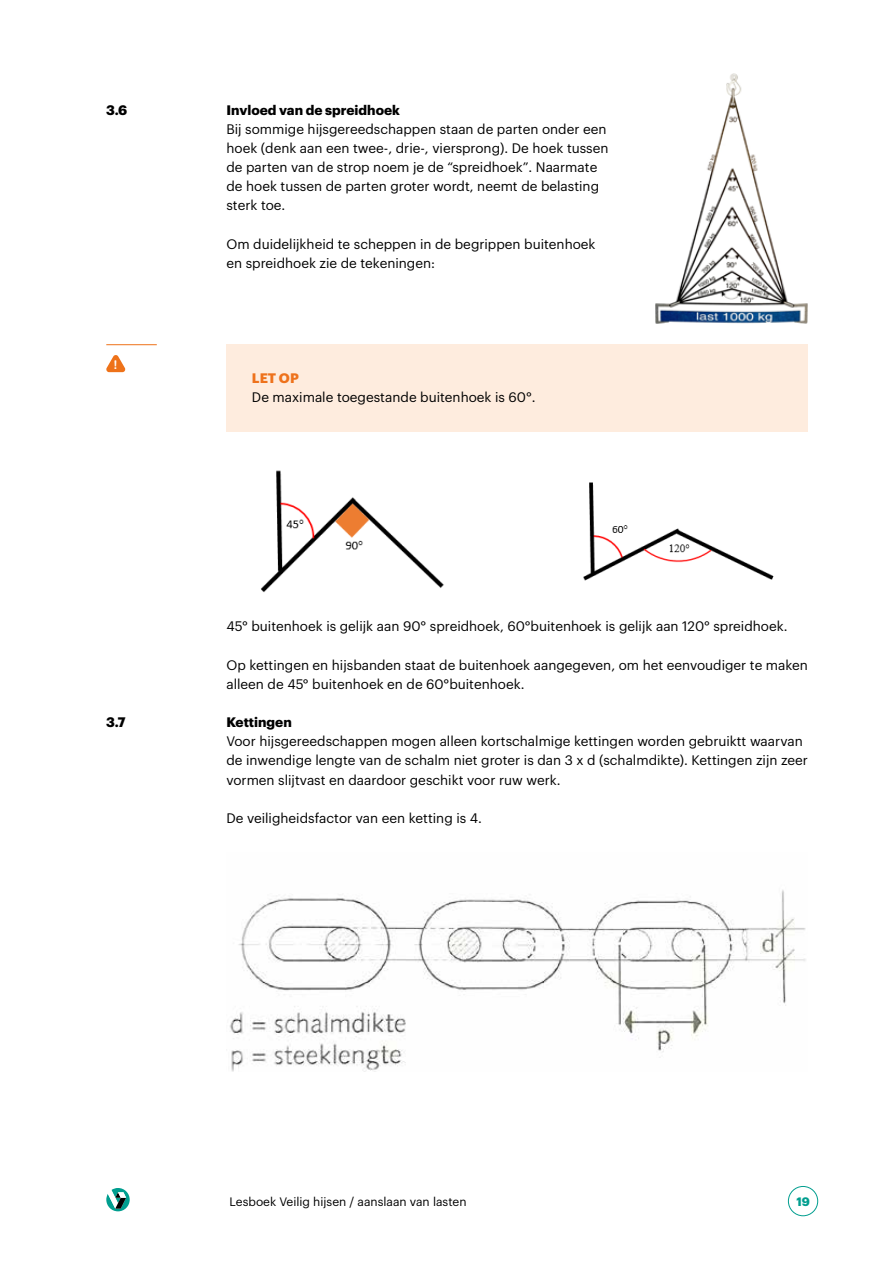
<style>
.page{position:relative;width:893px;height:1263px;background:#fff}
.page>*{position:absolute;margin:0;border:0;box-sizing:border-box;transform-origin:0 0}
.t1{font:13.5px/19.2px "Graphik";color:#000}
.t2{font:700 13.5px "Graphik";color:#000}
.t3{font:700 13.5px "Graphik";color:#ee721c}
.t4{font:700 12.75px "Inconsolata";color:#fff}
.t5{font:12px "Graphik";color:#000}
.t6{font:700 12px "Graphik";color:#009e8f}
</style>
<div class="page">
<div style="left:788px;top:1186px;width:30px;height:30px;border:1px solid #009e8f;border-radius:50%"></div>
<svg style="left:106px;top:1188px;width:24px;height:23px"></svg>
<div style="left:226px;top:344px;width:582px;height:88px;background:#feecde"></div>
<svg style="left:106px;top:355px;width:20px;height:17px"></svg>
<hr style="left:106px;top:344px;width:51px;height:1px;background:#ee7219">
<img style="left:656px;top:73px;width:152px;height:251px">
<img style="left:261px;top:470px;width:183px;height:122px">
<img style="left:583px;top:482px;width:191px;height:99px">
<img style="left:229px;top:890px;width:577px;height:181px">
<p class="t2" style="left:106px;top:99px;width:22px">3.6</p>
<p class="t4" style="left:113px;top:356px;width:8px">!</p>
<p class="t2" style="left:106px;top:712px;width:21px">3.7</p>
<p class="t2" style="left:226px;top:99px;width:175px">Invloed van de spreidhoek</p>
<p class="t1" style="left:226px;top:118px;width:384px">Bij sommige hijsgereedschappen staan de parten onder een hoek (denk aan een twee-, drie-, viersprong). De hoek tussen de parten van de strop noem je de “spreidhoek”. Naarmate de hoek tussen de parten groter wordt, neemt de belasting sterk toe.</p>
<p class="t1" style="left:226px;top:233px;width:371px">Om duidelijkheid te scheppen in de begrippen buitenhoek en spreidhoek zie de tekeningen:</p>
<p class="t3" style="left:252px;top:367px;width:48px">LET OP</p>
<p class="t1" style="left:252px;top:386px;width:285px">De maximale toegestande buitenhoek is 60°.</p>
<p class="t1" style="left:226px;top:616px;width:563px">45° buitenhoek is gelijk aan 90° spreidhoek, 60°buitenhoek is gelijk aan 120° spreidhoek.</p>
<p class="t1" style="left:226px;top:654px;width:583px">Op kettingen en hijsbanden staat de buitenhoek aangegeven, om het eenvoudiger te maken alleen de 45° buitenhoek en de 60°buitenhoek.</p>
<p class="t2" style="left:226px;top:712px;width:67px">Kettingen</p>
<p class="t1" style="left:226px;top:731px;width:583px">Voor hijsgereedschappen mogen alleen kortschalmige kettingen worden gebruiktt waarvan de inwendige lengte van de schalm niet groter is dan 3 x d (schalmdikte). Kettingen zijn zeer vormen slijtvast en daardoor geschikt voor ruw werk.</p>
<p class="t1" style="left:226px;top:807px;width:257px">De veiligheidsfactor van een ketting is 4.</p>
<p class="t5" style="left:230px;top:1192px;width:239px">Lesboek Veilig hijsen / aanslaan van lasten</p>
<p class="t6" style="left:796px;top:1192px;width:15px">19</p>
</div>
